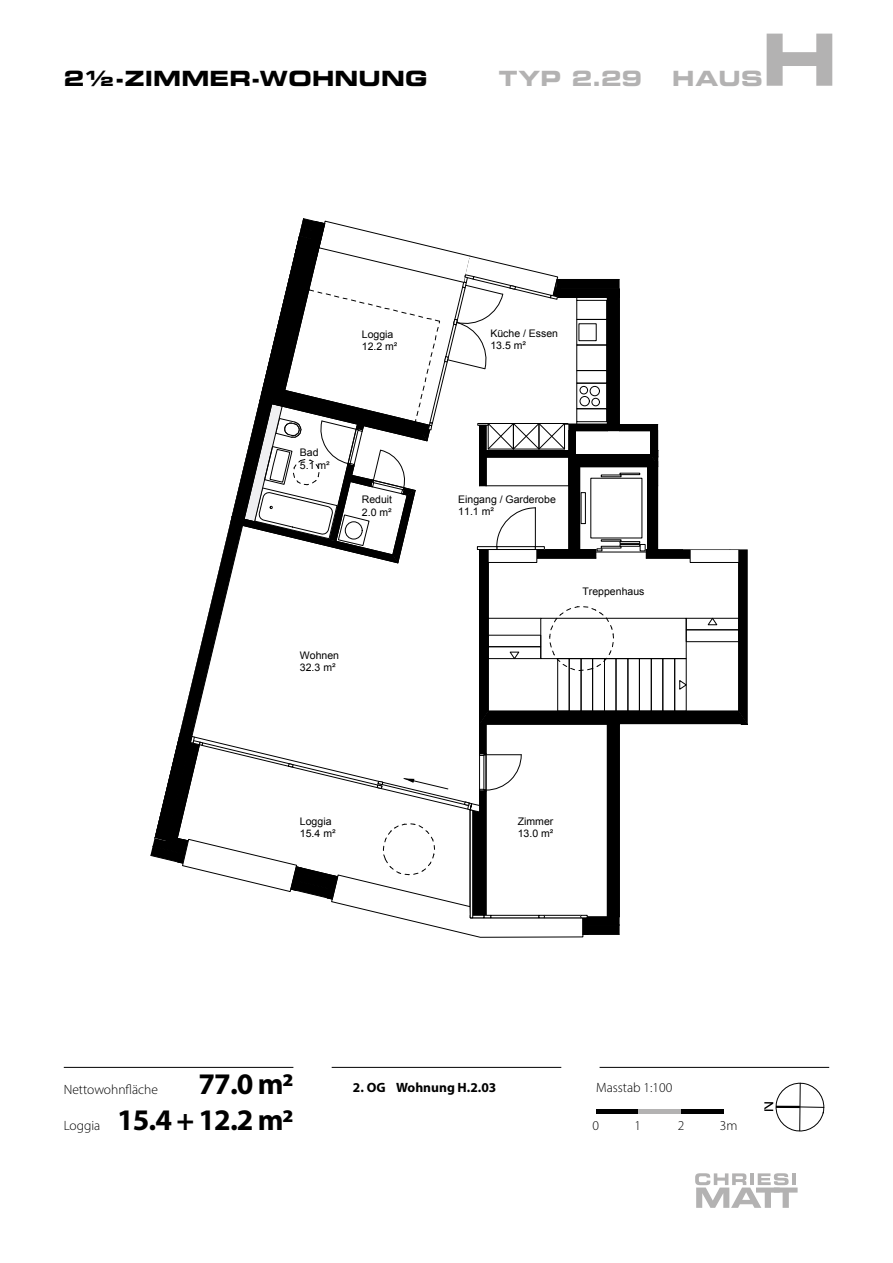
<style>
.page{position:relative;width:893px;height:1263px;background:#fff}
.page>*{position:absolute;margin:0;border:0;box-sizing:border-box;transform-origin:0 0}
.t1{font:72px "Eurostile Bold Extended Two";color:#b3b2b2}
.t2{font:700 30px "Myriad Pro";letter-spacing:-.03em;color:#000}
.t3{font:21px "Eurostile Bold Extended Two";letter-spacing:.015em;color:#000}
.t4{font:21px "Eurostile Bold Extended Two";letter-spacing:.02em;color:#b3b2b2}
.t5{font:300 13.5px "Myriad Pro";color:#000}
.t6{font:700 13.5px "Myriad Pro";color:#000}
.t7{font:10.5px/12.3px "Arial";color:#000}
</style>
<div class="page">
<svg style="left:150px;top:218px;width:598px;height:720px"></svg>
<svg style="left:695px;top:1173px;width:103px;height:35px"></svg>
<hr style="left:64px;top:1067px;width:229px;height:1px;background:#000">
<hr style="left:332px;top:1067px;width:229px;height:1px;background:#000">
<hr style="left:600px;top:1067px;width:229px;height:1px;background:#000">
<hr style="left:596px;top:1110px;width:43px;height:4px;background:#000">
<hr style="left:639px;top:1110px;width:42px;height:4px;background:#b3b2b2">
<hr style="left:681px;top:1110px;width:43px;height:4px;background:#000">
<svg style="left:764px;top:1082px;width:61px;height:50px"></svg>
<hr style="left:776px;top:1106px;width:24px;height:2px;background:#000">
<h1 class="t1" style="left:761px;top:9px;width:67px">H</h1>
<h3 class="t3" style="left:64px;top:63px;width:365px">2½-ZIMMER-WOHNUNG</h3>
<h3 class="t4" style="left:499px;top:63px;width:145px">TYP 2.29</h3>
<h3 class="t4" style="left:672px;top:63px;width:92px">HAUS</h3>
<p class="t7" style="left:362px;top:329px;width:37px;line-height:11.9px">Loggia<br>12.2 m²</p>
<p class="t7" style="left:300px;top:446px;width:31px">Bad<br>5.1 m²</p>
<p class="t7" style="left:362px;top:494px;width:32px">Reduit<br>2.0 m²</p>
<p class="t7" style="left:300px;top:649px;width:41px">Wohnen<br>32.3 m²</p>
<p class="t7" style="left:490px;top:328px;width:69px;line-height:11.9px">Küche / Essen<br>13.5 m²</p>
<p class="t7" style="left:458px;top:493px;width:99px">Eingang / Garderobe<br>11.1 m²</p>
<p class="t7" style="left:582px;top:585px;width:63px">Treppenhaus</p>
<p class="t7" style="left:300px;top:815px;width:37px">Loggia<br>15.4 m²</p>
<p class="t7" style="left:518px;top:815px;width:37px">Zimmer<br>13.0 m²</p>
<p class="t5" style="left:64px;top:1081px;width:96px">Nettowohnfläche</p>
<h2 class="t2" style="left:199px;top:1064px;width:96px">77.0 m2</h2>
<p class="t6" style="left:353px;top:1079px;width:145px">2. OG Wohnung H.2.03</p>
<p class="t5" style="left:596px;top:1080px;width:78px">Masstab 1:100</p>
<p class="t5" style="left:64px;top:1117px;width:38px">Loggia</p>
<h2 class="t2" style="left:117px;top:1100px;width:178px">15.4 + 12.2 m2</h2>
<p class="t5" style="left:592px;top:1117px;width:8px">0</p>
<p class="t5" style="left:634px;top:1117px;width:8px">1</p>
<p class="t5" style="left:678px;top:1117px;width:8px">2</p>
<p class="t5" style="left:720px;top:1117px;width:19px">3m</p>
</div>
